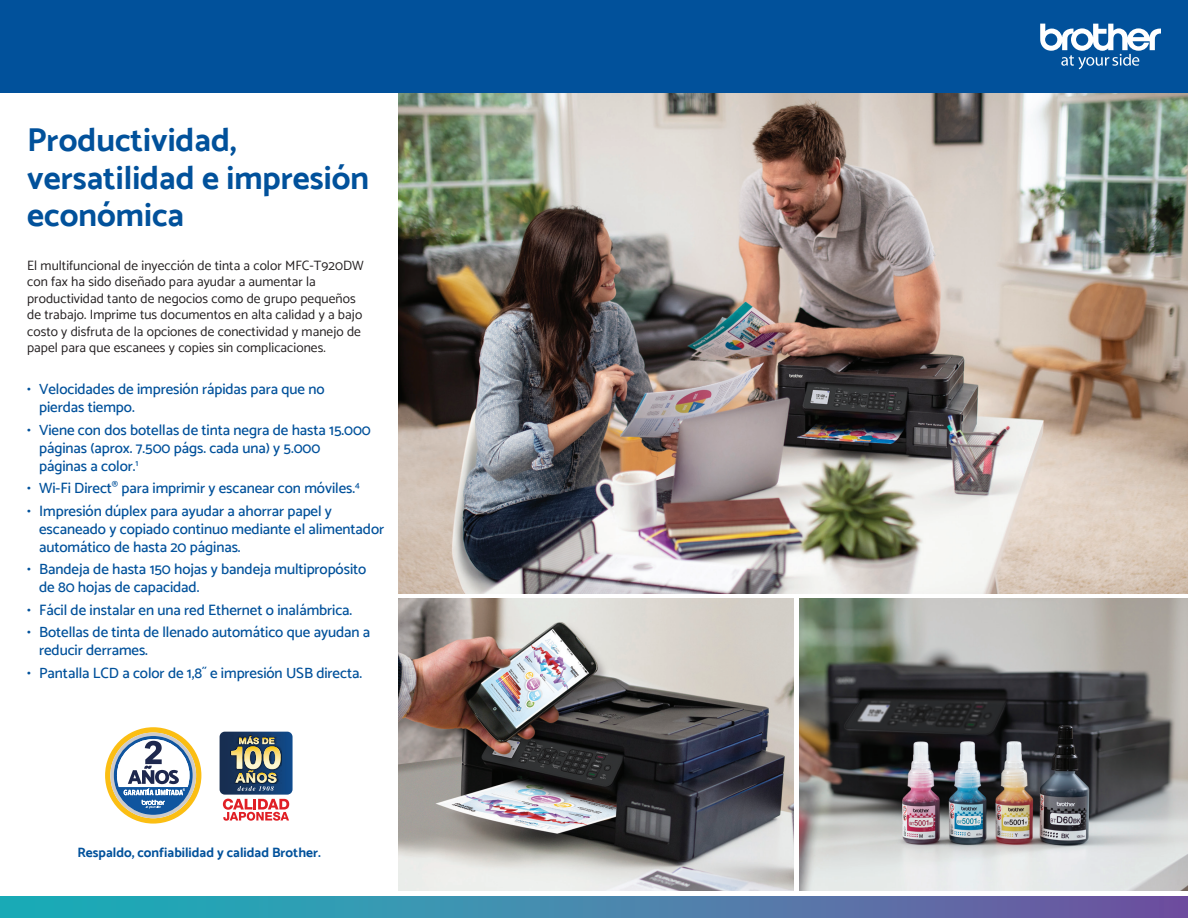
<style>
.page{position:relative;width:1188px;height:918px;background:#fff}
.page>*{position:absolute;margin:0;border:0;box-sizing:border-box;transform-origin:0 0}
.t1{font:700 33px/37.5px "Catamaran";color:#01519b}
.t2{font:500 15px/18px "Catamaran";letter-spacing:-.005em;color:#01519b}
.t3{font:13.5px/16.5px "Catamaran";letter-spacing:.005em;color:#231f20}
.t4{font:700 13.5px "Catamaran";color:#01519b}
.t5{font:700 4.5px "Catamaran";color:#fff}
.s1{font-weight:400}
</style>
<div class="page">
<div style="left:0;top:0;width:1188px;height:93px;background:#01519b"></div>
<svg style="left:1040px;top:24px;width:121px;height:45px"></svg>
<img style="left:220px;top:732px;width:73px;height:89px">
<svg style="left:105px;top:727px;width:96px;height:97px"></svg>
<div style="left:0;top:896px;width:1188px;height:22px;background:linear-gradient(to right,#18b5ba,#7355a0)"></div>
<img style="left:799px;top:598px;width:389px;height:293px">
<img style="left:398px;top:93px;width:790px;height:500px">
<img style="left:398px;top:598px;width:396px;height:293px">
<p class="t1" style="left:27px;top:121px;width:344px">Productividad, versatilidad e impresión económica</p>
<p class="t3" style="left:27px;top:257px;width:338px">El multifuncional de inyección de tinta a color MFC-T920DW con fax ha sido diseñado para ayudar a aumentar la productividad tanto de negocios como de grupo pequeños de trabajo. Imprime tus documentos en alta calidad y a bajo costo y disfruta de la opciones de conectividad y manejo de papel para que escanees y copies sin complicaciones.</p>
<p class="t2" style="left:39px;top:380px;width:287px;text-indent:-12px">• Velocidades de impresión rápidas para que no pierdas tiempo.</p>
<p class="t2" style="left:39px;top:421px;width:333px;text-indent:-12px">• Viene con dos botellas de tinta negra de hasta 15.000 páginas (aprox. 7.500 págs. cada una) y 5.000 páginas a color.<sup>1</sup></p>
<p class="t2" style="left:27px;top:479px;width:334px">• Wi-Fi Direct<sup>®</sup> para imprimir y escanear con móviles.<sup>4</sup></p>
<p class="t2" style="left:39px;top:502px;width:347px;text-indent:-12px">• Impresión dúplex para ayudar a ahorrar papel y escaneado y copiado continuo mediante el alimentador automático de hasta 20 páginas.</p>
<p class="t2" style="left:39px;top:560px;width:329px;text-indent:-12px">• Bandeja de hasta 150 hojas y bandeja multipropósito de 80 hojas de capacidad.</p>
<p class="t2" style="left:27px;top:601px;width:327px">• Fácil de instalar en una red Ethernet o inalámbrica.</p>
<p class="t2" style="left:39px;top:623px;width:333px;text-indent:-12px">• Botellas de tinta de llenado automático que ayudan a reducir derrames.</p>
<p class="t2" style="left:27px;top:664px;width:336px">• Pantalla LCD a color de 1,8<span class="s1">˝</span> e impresión USB directa.</p>
<p class="t5" style="left:183px;top:787px;width:4px">6</p>
<p class="t4" style="left:78px;top:844px;width:245px">Respaldo, confiabilidad y calidad Brother.</p>
</div>
